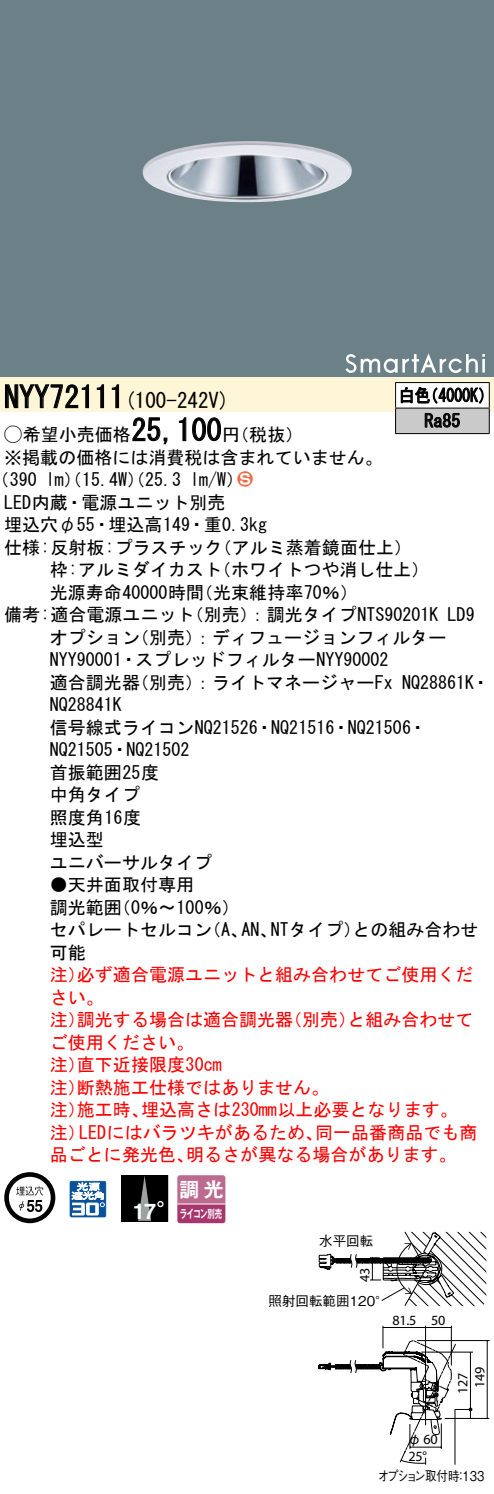
<style>
.page{position:relative;width:494px;height:1494px;background:#fff}
.page>*{position:absolute;margin:0;border:0;box-sizing:border-box;transform-origin:0 0}
.t1{font:30px "MS Gothic";color:#000}
.t2{font:700 21.6px "Helvetica LT Std";color:#fff}
.t3{font:21px "MS Gothic";color:#000}
.t4{font:19.8px "Gothic MB101 Pro De Bold 90 pv RKSJ H";color:#fff}
.t5{font:18px/22.5px "MS Gothic";color:#000}
.t6{font:18px/22.5px "MS Gothic";color:#f00}
.t7{font:18px/25.5px "MS Gothic";color:#000;scale:.88 1}
.t8{font:18px "Ford Classification 1";color:#ed6d48}
.t9{font:14.1px "ITC Avant Garde Std";letter-spacing:-.02em;color:#000}
.t10{font:13.5px "Gothic BBB Pro Medium 90 pv RKSJ H";color:#000}
.t11{font:13.5px "Gothic BBB Pro Medium 90 pv RKSJ H";letter-spacing:-.14em;color:#000;scale:.85 1}
.t12{font:13.5px "Gothic BBB Pro Medium 90 pv RKSJ H";color:#000;scale:.85 1}
.t13{font:11.4px "Gothic MB101 Pro De Bold 90 pv RKSJ H";letter-spacing:-.05em;color:#fff;scale:.65 1}
.s1{font-family:"Ford Classification 1"}
.s2{color:#fff}
.s3{font-family:"Gothic BBB Pro Medium 90 pv RKSJ H"}
</style>
<div class="page">
<div style="left:0;top:0;width:493px;height:352px;background:#6c8087"></div>
<img style="left:142px;top:141px;width:209px;height:61px">
<div style="left:0;top:352px;width:493px;height:26px;background:#6c8087"></div>
<svg style="left:345px;top:353px;width:139px;height:20px"></svg>
<div style="left:0;top:378px;width:493px;height:34px;background:#fff5d7"></div>
<svg style="left:5px;top:384px;width:84px;height:25px"></svg>
<svg style="left:96px;top:384px;width:8px;height:24px"></svg>
<svg style="left:111px;top:384px;width:8px;height:24px"></svg>
<svg style="left:132px;top:417px;width:36px;height:28px"></svg>
<svg style="left:179px;top:417px;width:42px;height:24px"></svg>
<svg style="left:4px;top:1172px;width:51px;height:51px"></svg>
<svg style="left:70px;top:1181px;width:36px;height:36px"></svg>
<div style="left:121px;top:1175px;width:46px;height:46px;background:#000"></div>
<svg style="left:138px;top:1177px;width:13px;height:43px"></svg>
<svg style="left:157px;top:1201px;width:6px;height:6px"></svg>
<div style="left:121px;top:1175px;width:47px;height:47px;border:1px solid #000"></div>
<svg style="left:177px;top:1175px;width:48px;height:48px;background:#b55984"></svg>
<hr style="left:177px;top:1203px;width:48px;height:1px;background:#fff">
<hr style="left:395px;top:382px;width:94px;height:1px;background:#000">
<hr style="left:395px;top:433px;width:94px;height:1px;background:#000">
<svg style="left:395px;top:383px;width:94px;height:50px;background:#b2b2b2"></svg>
<hr style="left:416px;top:1340px;width:73px;height:1px;background:#000">
<svg style="left:318px;top:1340px;width:170px;height:125px"></svg>
<svg style="left:319px;top:1325px;width:133px;height:139px"></svg>
<svg style="left:318px;top:1232px;width:168px;height:75px"></svg>
<h1 class="t1" style="left:4px;top:382px;width:122px">NYY72111</h1>
<p class="t7" style="left:424px;top:383px;width:42px;text-indent:-26px">白色<br>Ra85</p>
<p class="t7" style="left:422px;top:383px;width:83px">（4000 (K</p>
<p class="t3" style="left:124px;top:390px;width:106px">(100-242 (V</p>
<h1 class="t1" style="left:131px;top:415px;width:91px">25,100</h1>
<p class="t5" style="left:4px;top:423px;width:379px"><span class="s1">A</span>希望小売価格<br>※掲載の価格には消費税は含まれていません。</p>
<p class="t8" style="left:237px;top:470px;width:17px">2<span class="s2">3</span></p>
<p class="t5" style="left:222px;top:423px;width:82px">（円税抜(</p>
<p class="t5" style="left:190px;top:468px;width:55px">l m (W/</p>
<p class="t5" style="left:-8px;top:468px;width:47px">（390</p>
<p class="t5" style="left:4px;top:491px;width:223px">LED内蔵・電源ユニット別売</p>
<p class="t5" style="left:4px;top:513px;width:264px">埋込穴φ55・埋込高149・重0.3kg</p>
<p class="t5" style="left:213px;top:536px;width:200px">（アルミ蒸着鏡面仕上(</p>
<p class="t5" style="left:46px;top:468px;width:137px">lm）（15.4 ）（W 25.3</p>
<p class="t5" style="left:213px;top:536px;width:217px;text-indent:-209px">仕様:反射板:プラスチック<br>（ホワイトつや消し仕上(</p>
<p class="t5" style="left:195px;top:558px;width:164px;text-indent:-145px">枠:アルミダイカスト<br>（光束維持率70％(</p>
<p class="t5" style="left:50px;top:581px;width:156px">光源寿命40000時間</p>
<p class="t5" style="left:185px;top:603px;width:254px">（別売：）調光タイプNTS90201K</p>
<p class="t5" style="left:131px;top:603px;width:316px;text-indent:-127px">備考:適合電源ユニット<br>（別売：）ディフュージョンフィルター</p>
<p class="t5" style="left:447px;top:603px;width:28px">LD9</p>
<p class="t5" style="left:50px;top:626px;width:340px">オプション<br>NYY90001・スプレッドフィルターNYY90002</p>
<p class="t5" style="left:131px;top:671px;width:263px">（別売：）ライトマネージャーFx</p>
<p class="t5" style="left:50px;top:671px;width:378px">適合調光器<br>NQ28841K<br>信号線式ライコンNQ21526・NQ21516・NQ21506・<br>NQ21505・NQ21502<br>首振範囲25度<br>中角タイプ<br>照度角16度<br>埋込型<br>ユニバーサルタイプ</p>
<p class="t5" style="left:113px;top:873px;width:128px;text-indent:-63px">●天井面取付専用<br>)0％〜100％(</p>
<p class="t5" style="left:401px;top:671px;width:89px">NQ28861 ・K</p>
<p class="t5" style="left:50px;top:896px;width:73px">調光範囲</p>
<p class="t5" style="left:270px;top:918px;width:92px">NTタイプ）</p>
<p class="t5" style="left:352px;top:918px;width:127px">との組み合わせ</p>
<p class="t5" style="left:50px;top:918px;width:163px">セパレートセルコン可能</p>
<p class="t6" style="left:77px;top:963px;width:397px">必ず適合電源ユニットと組み合わせてご使用くだ</p>
<p class="t5" style="left:203px;top:918px;width:46px">（、A</p>
<p class="t5" style="left:241px;top:918px;width:37px">AN、</p>
<p class="t6" style="left:50px;top:963px;width:55px">注）さい。</p>
<p class="t6" style="left:77px;top:1008px;width:217px">調光する場合は適合調光器</p>
<p class="t6" style="left:284px;top:1008px;width:73px">（別売）</p>
<p class="t6" style="left:347px;top:1008px;width:127px">と組み合わせて</p>
<p class="t6" style="left:50px;top:1008px;width:37px">注）</p>
<p class="t6" style="left:50px;top:1031px;width:145px">ご使用ください。</p>
<p class="t6" style="left:77px;top:1053px;width:146px">直下近接限度30cm</p>
<p class="t6" style="left:77px;top:1053px;width:253px;text-indent:-27px">注）<br>断熱施工仕様ではありません。</p>
<p class="t6" style="left:50px;top:1076px;width:37px">注）</p>
<p class="t6" style="left:141px;top:1098px;width:318px">埋込高さは230mm以上必要となります。</p>
<p class="t6" style="left:77px;top:1098px;width:73px">施工時、</p>
<p class="t6" style="left:50px;top:1098px;width:37px">注）</p>
<p class="t6" style="left:79px;top:1121px;width:245px">LEDにはバラツキがあるため、</p>
<p class="t6" style="left:315px;top:1121px;width:163px">同一品番商品でも商</p>
<p class="t6" style="left:50px;top:1121px;width:37px">注）</p>
<p class="t6" style="left:50px;top:1143px;width:145px">品ごとに発光色、</p>
<p class="t6" style="left:186px;top:1143px;width:272px">明るさが異なる場合があります。</p>
<p class="t2" style="left:133px;top:1198px;width:25px">17</p>
<p class="t4" style="left:179px;top:1173px;width:46px">調光</p>
<p class="t13" style="left:180px;top:1204px;width:66px">ライコン別売</p>
<p class="t10" style="left:319px;top:1229px;width:55px">水平回転</p>
<p class="t9" style="left:356px;top:1282px;width:16px;rotate:-90deg">43</p>
<p class="t10" style="left:268px;top:1290px;width:122px">照射回転範囲120°</p>
<p class="t9" style="left:392px;top:1312px;width:25px">81.5</p>
<p class="t9" style="left:430px;top:1312px;width:16px">50</p>
<p class="t9" style="left:470px;top:1387px;width:23px;rotate:-90deg">149</p>
<p class="t9" style="left:453px;top:1393px;width:23px;rotate:-90deg">127</p>
<p class="t9" style="left:407px;top:1431px;width:32px"><span class="s3">φ</span>60</p>
<p class="t9" style="left:408px;top:1447px;width:20px">25°</p>
<p class="t11" style="left:377px;top:1465px;width:98px">オプション取付時</p>
<p class="t12" style="left:455px;top:1465px;width:36px">：133</p>
</div>
